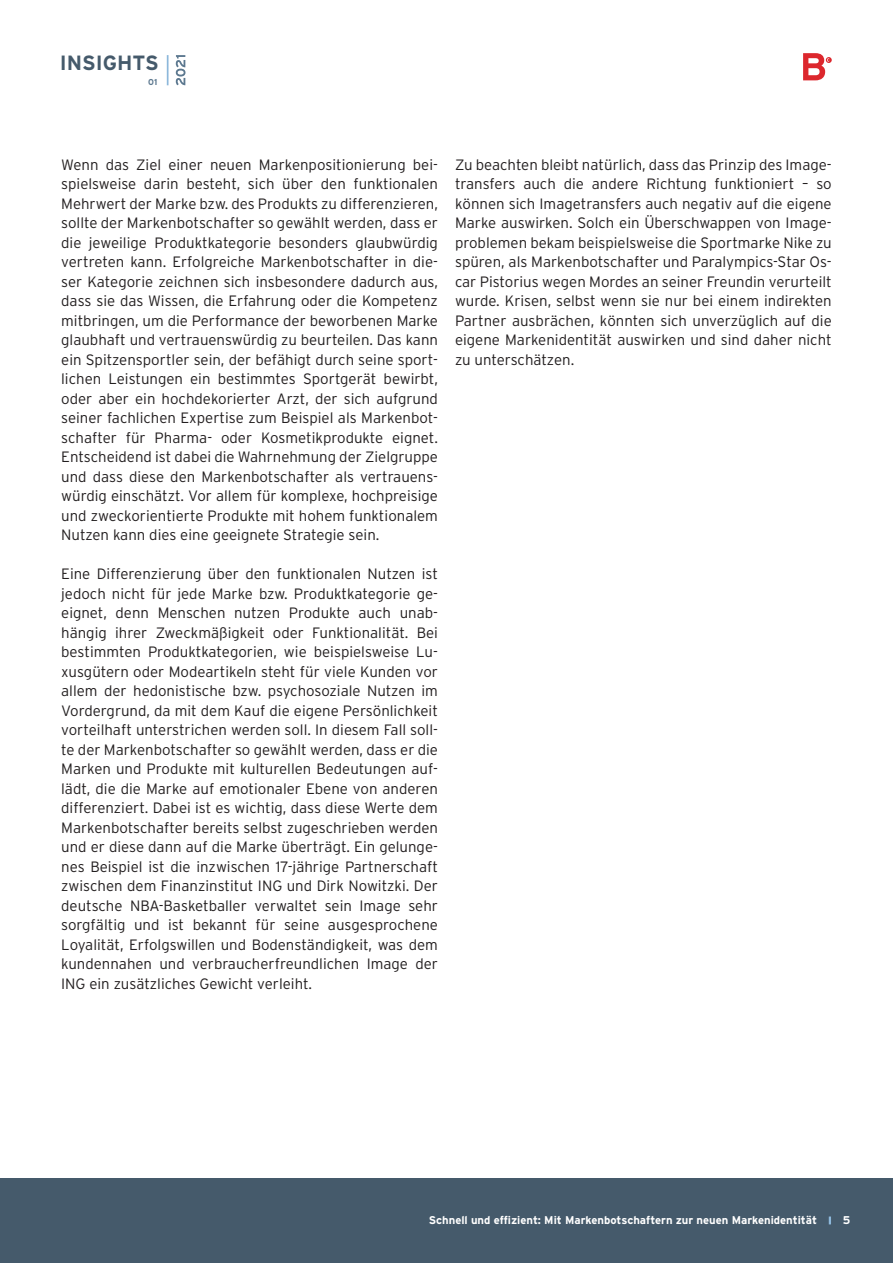
<style>
.page{position:relative;width:893px;height:1263px;background:#fff}
.page>*{position:absolute;margin:0;border:0;box-sizing:border-box;transform-origin:0 0}
.t1{font:700 20.55px "Interstate";color:#455a6b}
.t2{font:300 15px/19.5px "Interstate";color:#231f20;text-align:justify}
.t3{font:700 11.25px "Interstate";color:#fff}
.t4{font:700 8.55px "Interstate";color:#5c788f}
</style>
<div class="page">
<div style="left:0;top:1178px;width:893px;height:85px;background:#455a6b"></div>
<svg style="left:829px;top:1216px;width:2px;height:8px"></svg>
<svg style="left:803px;top:53px;width:29px;height:27px"></svg>
<svg style="left:176px;top:55px;width:9px;height:30px"></svg>
<hr style="left:167px;top:55px;width:2px;height:30px;background:#8db8db">
<h1 class="t1" style="left:60px;top:51px;width:100px">INSIGHTS</h1>
<p class="t4" style="left:148px;top:77px;width:11px">01</p>
<p class="t2" style="left:61px;top:155px;width:378px">Wenn das Ziel einer neuen Markenpositionierung bei&shy;spielsweise darin besteht, sich über den funktionalen Mehrwert der Marke bzw. des Produkts zu differenzieren, sollte der Markenbotschafter so gewählt werden, dass er die jeweilige Produktkategorie besonders glaubwürdig vertreten kann. Erfolgreiche Markenbotschafter in die&shy;ser Kategorie zeichnen sich insbesondere dadurch aus, dass sie das Wissen, die Erfahrung oder die Kompetenz mitbringen, um die Performance der beworbenen Marke glaubhaft und vertrauenswürdig zu beurteilen. Das kann ein Spitzensportler sein, der befähigt durch seine sport&shy;lichen Leistungen ein bestimmtes Sportgerät bewirbt, oder aber ein hochdekorierter Arzt, der sich aufgrund seiner fachlichen Expertise zum Beispiel als Markenbot&shy;schafter für Pharma- oder Kosmetikprodukte eignet.<br>Entscheidend ist dabei die Wahrnehmung der Zielgruppe und dass diese den Markenbotschafter als vertrauens&shy;würdig einschätzt. Vor allem für komplexe, hochpreisige und zweckorientierte Produkte mit hohem funktionalem Nutzen kann dies eine geeignete Strategie sein.</p>
<p class="t2" style="left:61px;top:564px;width:378px">Eine Differenzierung über den funktionalen Nutzen ist jedoch nicht für jede Marke bzw. Produktkategorie ge&shy;eignet, denn Menschen nutzen Produkte auch unab&shy;hängig ihrer Zweckmäßigkeit oder Funktionalität. Bei bestimmten Produktkategorien, wie beispielsweise Lu&shy;xusgütern oder Modeartikeln steht für viele Kunden vor allem der hedonistische bzw. psychosoziale Nutzen im Vordergrund, da mit dem Kauf die eigene Persönlichkeit vorteilhaft unterstrichen werden soll. In diesem Fall soll&shy;te der Markenbotschafter so gewählt werden, dass er die Marken und Produkte mit kulturellen Bedeutungen auf&shy;lädt, die die Marke auf emotionaler Ebene von anderen differenziert. Dabei ist es wichtig, dass diese Werte dem Markenbotschafter bereits selbst zugeschrieben werden und er diese dann auf die Marke überträgt. Ein gelunge&shy;nes Beispiel ist die inzwischen 17-jährige Partnerschaft zwischen dem Finanzinstitut ING und Dirk Nowitzki. Der deutsche NBA-Basketballer verwaltet sein Image sehr sorgfältig und ist bekannt für seine ausgesprochene Loyalität, Erfolgswillen und Bodenständigkeit, was dem kundennahen und verbraucherfreundlichen Image der ING ein zusätzliches Gewicht verleiht.</p>
<p class="t2" style="left:455px;top:155px;width:378px">Zu beachten bleibt natürlich, dass das Prinzip des Image&shy;transfers auch die andere Richtung funktioniert – so können sich Imagetransfers auch negativ auf die eigene Marke auswirken. Solch ein Überschwappen von Image&shy;problemen bekam beispielsweise die Sportmarke Nike zu spüren, als Markenbotschafter und Paralympics-Star Os&shy;car Pistorius wegen Mordes an seiner Freundin verurteilt wurde. Krisen, selbst wenn sie nur bei einem indirekten Partner ausbrächen, könnten sich unverzüglich auf die eigene Markenidentität auswirken und sind daher nicht zu unterschätzen.</p>
<p class="t3" style="left:429px;top:1214px;width:390px">Schnell und effizient: Mit Markenbotschaftern zur neuen Markenidentität</p>
<p class="t3" style="left:843px;top:1214px;width:9px">5</p>
</div>
